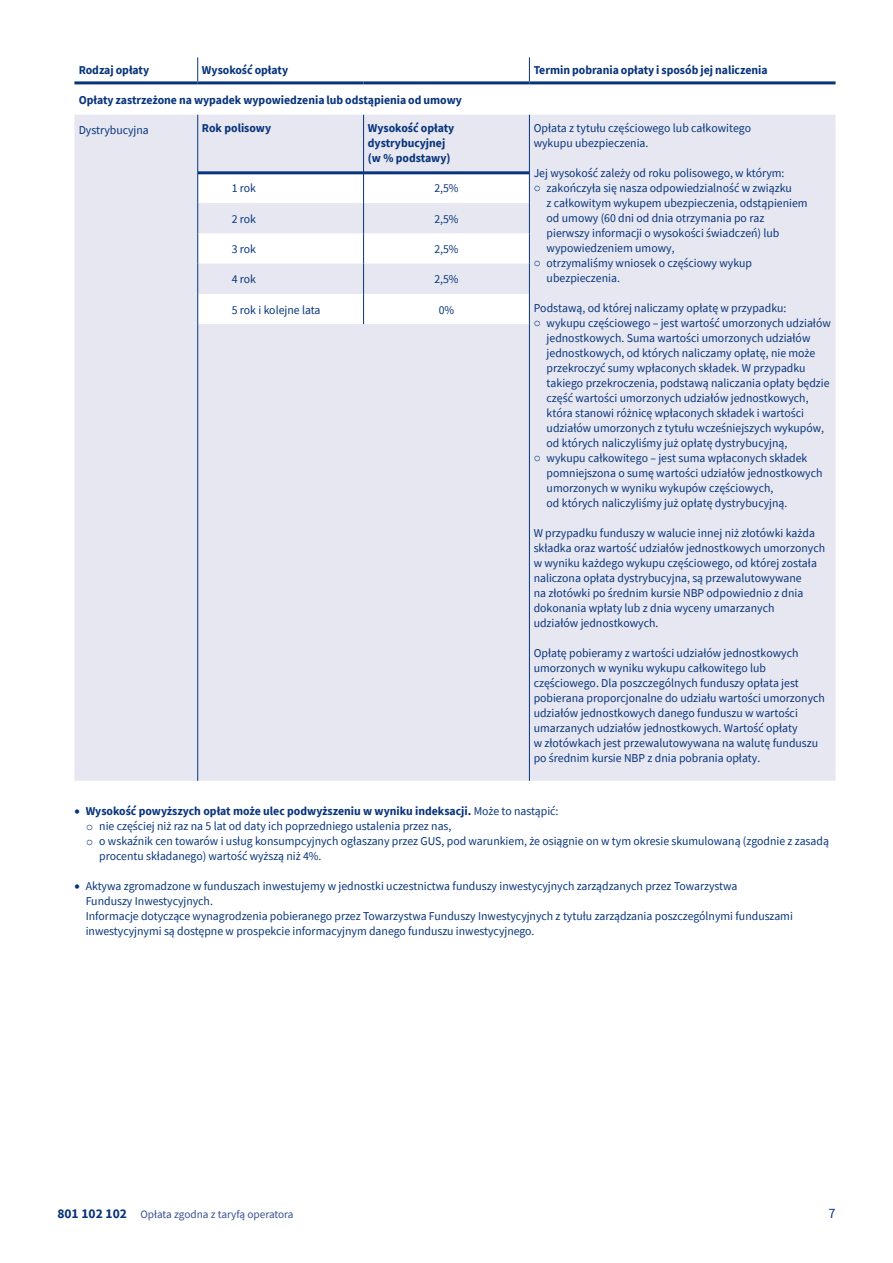
<style>
.page{position:relative;width:893px;height:1263px;background:#fff}
.page>*{position:absolute;margin:0;border:0;box-sizing:border-box;transform-origin:0 0}
.t1{font:14.25px "Source Sans Pro";color:#08347b}
._8_10_5_TEKST_TABELI{font:12px/15px "Source Sans Pro";color:#08347b}
._8_10_5_TEKST_TABELI-2{font:700 12px/15px "Source Sans Pro";color:#08347b}
.t2{font:11.25px "Source Sans Pro";color:#364e8d}
.s1{font-family:"Courier New"}
.s2{font-weight:400}
.s3{font-weight:700;font-size:13.5px;color:#08347b}
</style>
<div class="page">
<div style="left:74px;top:115px;width:762px;height:666px;background:#e6e7f1"></div>
<hr style="left:198px;top:171px;width:165px;height:3px;background:#08347b">
<hr style="left:364px;top:171px;width:165px;height:3px;background:#08347b">
<hr style="left:363px;top:173px;width:1px;height:30px;background:#08347b">
<hr style="left:363px;top:203px;width:1px;height:30px;background:#08347b">
<hr style="left:363px;top:233px;width:1px;height:31px;background:#08347b">
<hr style="left:363px;top:264px;width:1px;height:30px;background:#08347b">
<hr style="left:363px;top:294px;width:1px;height:30px;background:#08347b">
<svg style="left:197px;top:57px;width:333px;height:24px"></svg>
<hr style="left:74px;top:81px;width:124px;height:3px;background:#08347b">
<hr style="left:198px;top:81px;width:166px;height:3px;background:#08347b">
<hr style="left:364px;top:81px;width:165px;height:3px;background:#08347b">
<hr style="left:529px;top:81px;width:307px;height:3px;background:#08347b">
<hr style="left:197px;top:115px;width:1px;height:58px;background:#08347b">
<hr style="left:197px;top:173px;width:1px;height:30px;background:#08347b">
<hr style="left:197px;top:203px;width:1px;height:30px;background:#08347b">
<hr style="left:197px;top:233px;width:1px;height:31px;background:#08347b">
<hr style="left:197px;top:264px;width:1px;height:30px;background:#08347b">
<hr style="left:197px;top:294px;width:1px;height:30px;background:#08347b">
<hr style="left:197px;top:324px;width:1px;height:457px;background:#08347b">
<hr style="left:363px;top:115px;width:1px;height:58px;background:#08347b">
<hr style="left:529px;top:115px;width:1px;height:58px;background:#08347b">
<hr style="left:529px;top:173px;width:1px;height:30px;background:#08347b">
<hr style="left:529px;top:203px;width:1px;height:30px;background:#08347b">
<hr style="left:529px;top:233px;width:1px;height:31px;background:#08347b">
<hr style="left:529px;top:264px;width:1px;height:30px;background:#08347b">
<hr style="left:529px;top:294px;width:1px;height:30px;background:#08347b">
<hr style="left:529px;top:324px;width:1px;height:457px;background:#08347b">
<p class="_8_10_5_TEKST_TABELI-2" style="left:79px;top:63px;width:72px">Rodzaj opłaty</p>
<p class="_8_10_5_TEKST_TABELI-2" style="left:202px;top:63px;width:88px">Wysokość opłaty</p>
<p class="_8_10_5_TEKST_TABELI-2" style="left:534px;top:63px;width:235px">Termin pobrania opłaty i sposób jej naliczenia</p>
<p class="_8_10_5_TEKST_TABELI-2" style="left:79px;top:92px;width:385px">Opłaty zastrzeżone na wypadek wypowiedzenia lub odstąpienia od umowy</p>
<p class="_8_10_5_TEKST_TABELI" style="left:79px;top:123px;width:72px">Dystrybucyjna</p>
<p class="_8_10_5_TEKST_TABELI-2" style="left:202px;top:121px;width:71px">Rok polisowy</p>
<p class="_8_10_5_TEKST_TABELI-2" style="left:368px;top:121px;width:88px">Wysokość opłaty dystrybucyjnej (w % podstawy)</p>
<p class="_8_10_5_TEKST_TABELI" style="left:534px;top:121px;width:219px">Opłata z tytułu częściowego lub całkowitego wykupu ubezpieczenia.</p>
<p class="_8_10_5_TEKST_TABELI" style="left:534px;top:166px;width:252px">Jej wysokość zależy od roku polisowego, w którym:</p>
<p class="_8_10_5_TEKST_TABELI" style="left:547px;top:181px;width:263px;text-indent:-13px"><span class="s1">o</span> zakończyła się nasza odpowiedzialność w związku<br>z całkowitym wykupem ubezpieczenia, odstąpieniem od umowy (60 dni od dnia otrzymania po raz pierwszy informacji o wysokości świadczeń) lub wypowiedzeniem umowy,</p>
<p class="_8_10_5_TEKST_TABELI" style="left:547px;top:256px;width:207px;text-indent:-13px"><span class="s1">o</span> otrzymaliśmy wniosek o częściowy wykup ubezpieczenia.</p>
<p class="_8_10_5_TEKST_TABELI" style="left:534px;top:301px;width:254px">Podstawą, od której naliczamy opłatę w przypadku:</p>
<p class="_8_10_5_TEKST_TABELI" style="left:547px;top:316px;width:286px;text-indent:-13px"><span class="s1">o</span> wykupu częściowego – jest wartość umorzonych udziałów jednostkowych. Suma wartości umorzonych udziałów jednostkowych, od których naliczamy opłatę, nie może przekroczyć sumy wpłaconych składek. W przypadku takiego przekroczenia, podstawą naliczania opłaty będzie część wartości umorzonych udziałów jednostkowych, która stanowi różnicę wpłaconych składek i wartości udziałów umorzonych z tytułu wcześniejszych wykupów, od których naliczyliśmy już opłatę dystrybucyjną,</p>
<p class="_8_10_5_TEKST_TABELI" style="left:547px;top:451px;width:277px;text-indent:-13px"><span class="s1">o</span> wykupu całkowitego – jest suma wpłaconych składek pomniejszona o sumę wartości udziałów jednostkowych umorzonych w wyniku wykupów częściowych,<br>od których naliczyliśmy już opłatę dystrybucyjną.</p>
<p class="_8_10_5_TEKST_TABELI" style="left:534px;top:526px;width:293px">W przypadku funduszy w walucie innej niż złotówki każda składka oraz wartość udziałów jednostkowych umorzonych w wyniku każdego wykupu częściowego, od której została naliczona opłata dystrybucyjna, są przewalutowywane<br>na złotówki po średnim kursie NBP odpowiednio z dnia dokonania wpłaty lub z dnia wyceny umarzanych<br>udziałów jednostkowych.</p>
<p class="_8_10_5_TEKST_TABELI" style="left:534px;top:646px;width:293px">Opłatę pobieramy z wartości udziałów jednostkowych umorzonych w wyniku wykupu całkowitego lub częściowego. Dla poszczególnych funduszy opłata jest pobierana proporcjonalne do udziału wartości umorzonych udziałów jednostkowych danego funduszu w wartości umarzanych udziałów jednostkowych. Wartość opłaty<br>w złotówkach jest przewalutowywana na walutę funduszu po średnim kursie NBP z dnia pobrania opłaty.</p>
<p class="_8_10_5_TEKST_TABELI" style="left:232px;top:181px;width:26px">1 rok</p>
<p class="_8_10_5_TEKST_TABELI" style="left:434px;top:181px;width:26px">2,5%</p>
<p class="_8_10_5_TEKST_TABELI" style="left:232px;top:211px;width:26px">2 rok</p>
<p class="_8_10_5_TEKST_TABELI" style="left:434px;top:211px;width:26px">2,5%</p>
<p class="_8_10_5_TEKST_TABELI" style="left:232px;top:241px;width:26px">3 rok</p>
<p class="_8_10_5_TEKST_TABELI" style="left:434px;top:241px;width:26px">2,5%</p>
<p class="_8_10_5_TEKST_TABELI" style="left:232px;top:272px;width:26px">4 rok</p>
<p class="_8_10_5_TEKST_TABELI" style="left:434px;top:272px;width:26px">2,5%</p>
<p class="_8_10_5_TEKST_TABELI" style="left:232px;top:302px;width:90px">5 rok i kolejne lata</p>
<p class="_8_10_5_TEKST_TABELI" style="left:439px;top:302px;width:17px">0%</p>
<p class="_8_10_5_TEKST_TABELI-2" style="left:74px;top:804px;width:486px">• Wysokość powyższych opłat może ulec podwyższeniu w wyniku indeksacji. <span class="s2">Może to nastąpić:</span></p>
<p class="_8_10_5_TEKST_TABELI" style="left:86px;top:819px;width:367px"><span class="s1">o</span> nie częściej niż raz na 5 lat od daty ich poprzedniego ustalenia przez nas,</p>
<p class="_8_10_5_TEKST_TABELI" style="left:99px;top:834px;width:731px;text-indent:-13px"><span class="s1">o</span> o wskaźnik cen towarów i usług konsumpcyjnych ogłaszany przez GUS, pod warunkiem, że osiągnie on w tym okresie skumulowaną (zgodnie z zasadą procentu składanego) wartość wyższą niż 4%.</p>
<p class="_8_10_5_TEKST_TABELI" style="left:86px;top:879px;width:709px;text-indent:-11px">• Aktywa zgromadzone w funduszach inwestujemy w jednostki uczestnictwa funduszy inwestycyjnych zarządzanych przez Towarzystwa<br>Funduszy Inwestycyjnych.<br>Informacje dotyczące wynagrodzenia pobieranego przez Towarzystwa Funduszy Inwestycyjnych z tytułu zarządzania poszczególnymi funduszami inwestycyjnymi są dostępne w prospekcie informacyjnym danego funduszu inwestycyjnego.</p>
<p class="t2" style="left:57px;top:1207px;width:238px"><span class="s3">801 102 102</span> Opłata zgodna z taryfą operatora</p>
<p class="t1" style="left:828px;top:1205px;width:9px">7</p>
</div>
